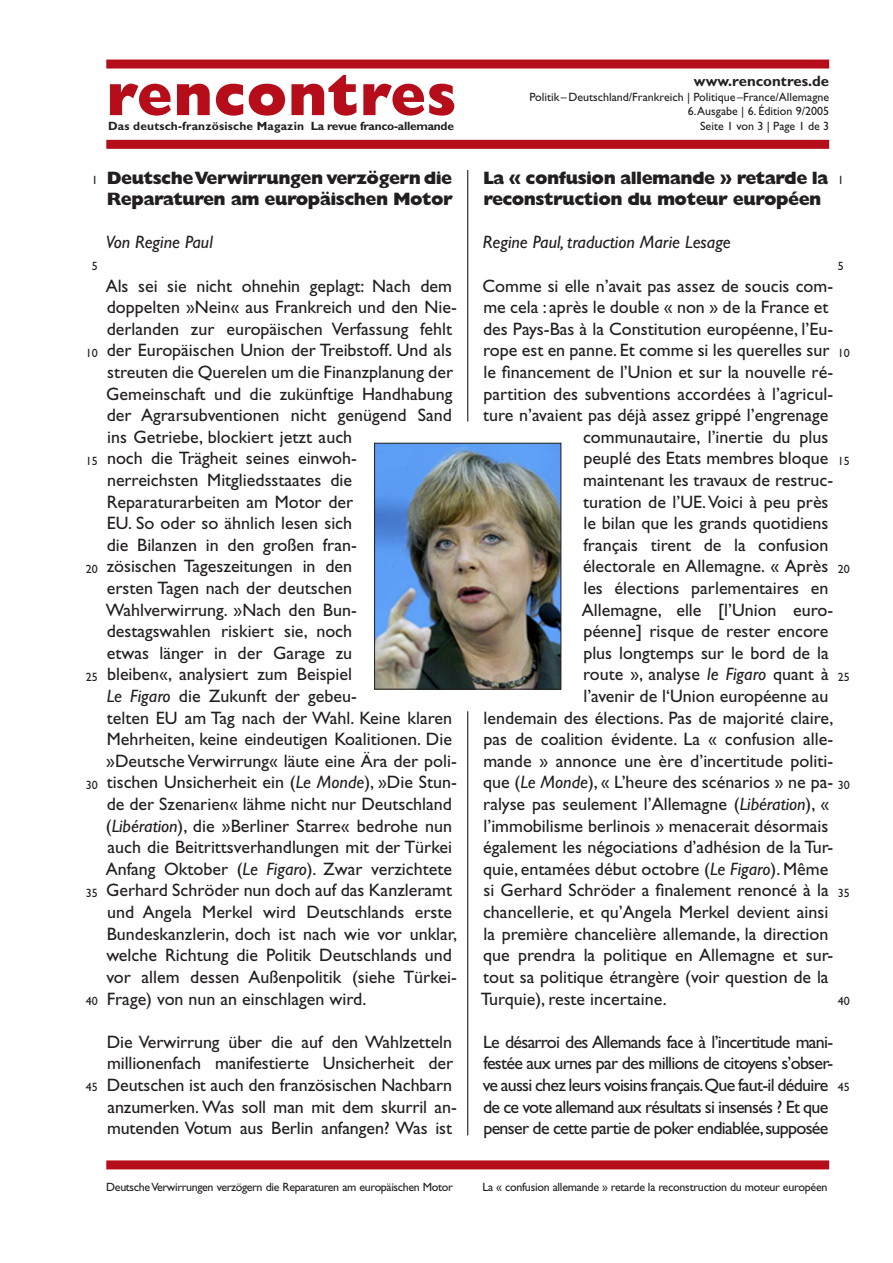
<style>
.page{position:relative;width:893px;height:1263px;background:#fff}
.page>*{position:absolute;margin:0;border:0;box-sizing:border-box;transform-origin:0 0}
.t1{font:800 58.5px "Gill Sans";letter-spacing:.01em;color:#b50e1a}
.t2{font:18px/21.6px "Gill Sans";color:#231f20}
.t3{font:18px/21.6px "Gill Sans";letter-spacing:-.04em;color:#231f20}
.t4{font:800 18px/21.6px "Gill Sans";letter-spacing:-.03em;color:#231f20}
.t5{font:italic 18px "Gill Sans";color:#231f20}
.t6{font:700 15px "Gill Sans";color:#231f20}
.t7{font:12px "Gill Sans";letter-spacing:-.02em;color:#231f20}
.t8{font:12px/14.4px "Gill Sans";color:#231f20;text-align:right}
.t9{font:700 12px "Gill Sans";letter-spacing:.015em;color:#231f20}
.s1{font-style:italic}
</style>
<div class="page">
<div style="left:106px;top:60px;width:723px;height:9px;background:#b50e1a"></div>
<div style="left:106px;top:140px;width:723px;height:9px;background:#b50e1a"></div>
<div style="left:106px;top:1160px;width:723px;height:9px;background:#b50e1a"></div>
<hr style="left:467px;top:711px;width:1px;height:424px;background:#231f20">
<hr style="left:467px;top:170px;width:1px;height:251px;background:#231f20">
<img style="left:376px;top:445px;width:183px;height:242px">
<div style="left:374px;top:443px;width:187px;height:246px;border:1px solid #231f20"></div>
<h1 class="t1" style="left:106px;top:61px;width:351px">rencontres</h1>
<p class="t9" style="left:108px;top:119px;width:347px">Das deutsch-französische Magazin La revue franco-allemande</p>
<p class="t6" style="left:694px;top:73px;width:137px">www.rencontres.de</p>
<p class="t8" style="left:529px;top:90px;width:301px">Politik – Deutschland/Frankreich | Politique –France/Allemagne</p>
<p class="t8" style="left:688px;top:104px;width:143px">6. Ausgabe | 6. Édition 9/2005<br>Seite 1 von 3 | Page 1 de 3</p>
<p class="t4" style="left:107px;top:167px;width:348px">Deutsche Verwirrungen verzögern die<br>Reparaturen am europäischen Motor</p>
<p class="t5" style="left:106px;top:232px;width:108px">Von Regine Paul</p>
<p class="t2" style="left:106px;top:275px;width:353px">Als sei sie nicht ohnehin geplagt: Nach dem doppelten »Nein« aus Frankreich und den Nie&shy;derlanden zur europäischen Verfassung fehlt der Europäischen Union der Treibstoff. Und als streuten die Querelen um die Finanzplanung der Gemeinschaft und die zukünftige Handhabung der Agrarsubventionen nicht genügend Sand ins Getriebe, blockiert jetzt auch<br>noch die Trägheit seines einwoh-<br>nerreichsten Mitgliedsstaates die Reparaturarbeiten am Motor der<br>EU. So oder so ähnlich lesen sich<br>die Bilanzen in den großen fran-<br>zösischen Tageszeitungen in den<br>ersten Tagen nach der deutschen Wahlverwirrung. »Nach den Bun&shy;destagswahlen riskiert sie, noch<br>etwas länger in der Garage zu<br>bleiben«, analysiert zum Beispiel<br><span class="s1">Le Figaro</span> die Zukunft der gebeu-<br>telten EU am Tag nach der Wahl. Keine klaren Mehrheiten, keine eindeutigen Koalitionen. Die »Deutsche Verwirrung« läute eine Ära der poli&shy;tischen Unsicherheit ein (<span class="s1">Le Monde</span>), »Die Stun&shy;de der Szenarien« lähme nicht nur Deutschland (<span class="s1">Libération</span>), die »Berliner Starre« bedrohe nun auch die Beitrittsverhandlungen mit der Türkei Anfang Oktober (<span class="s1">Le Figaro</span>). Zwar verzichtete Gerhard Schröder nun doch auf das Kanzleramt und Angela Merkel wird Deutschlands erste Bundeskanzlerin, doch ist nach wie vor unklar, welche Richtung die Politik Deutschlands und vor allem dessen Außenpolitik (siehe Türkei-Frage) von nun an einschlagen wird.</p>
<p class="t2" style="left:107px;top:1031px;width:352px">Die Verwirrung über die auf den Wahlzetteln millionenfach manifestierte Unsicherheit der Deutschen ist auch den französischen Nachbarn anzumerken. Was soll man mit dem skurril an&shy;mutenden Votum aus Berlin anfangen? Was ist</p>
<p class="t4" style="left:483px;top:167px;width:347px">La « confusion allemande » retarde la reconstruction du moteur européen</p>
<p class="t5" style="left:483px;top:232px;width:249px">Regine Paul, traduction Marie Lesage</p>
<p class="t2" style="left:483px;top:275px;width:352px">Comme si elle n’avait pas assez de soucis com-</p>
<p class="t2" style="left:483px;top:296px;width:347px">me cela : après le double « non » de la France et</p>
<p class="t2" style="left:483px;top:318px;width:352px">des Pays-Bas à la Constitution européenne, l’Eu-</p>
<p class="t2" style="left:483px;top:339px;width:348px">rope est en panne. Et comme si les querelles sur</p>
<p class="t2" style="left:483px;top:361px;width:351px">le financement de l’Union et sur la nouvelle ré-</p>
<p class="t2" style="left:483px;top:383px;width:351px">partition des subventions accordées à l’agricul-</p>
<p class="t2" style="left:483px;top:404px;width:347px">ture n’avaient pas déjà assez grippé l’engrenage</p>
<p class="t2" style="left:583px;top:426px;width:247px">communautaire, l’inertie du plus</p>
<p class="t2" style="left:583px;top:447px;width:247px">peuplé des Etats membres bloque</p>
<p class="t2" style="left:583px;top:469px;width:251px">maintenant les travaux de restruc-</p>
<p class="t2" style="left:583px;top:491px;width:247px">turation de l’UE. Voici à peu près</p>
<p class="t2" style="left:583px;top:512px;width:247px">le bilan que les grands quotidiens</p>
<p class="t2" style="left:583px;top:534px;width:247px">français tirent de la confusion</p>
<p class="t2" style="left:583px;top:555px;width:247px">électorale en Allemagne. « Après</p>
<p class="t2" style="left:583px;top:577px;width:247px">les élections parlementaires en</p>
<p class="t2" style="left:582px;top:599px;width:253px">Allemagne, elle [l’Union euro-</p>
<p class="t2" style="left:583px;top:620px;width:246px">péenne] risque de rester encore</p>
<p class="t2" style="left:583px;top:642px;width:247px">plus longtemps sur le bord de la</p>
<p class="t2" style="left:583px;top:663px;width:247px">route », analyse <span class="s1">le Figaro</span> quant à</p>
<p class="t2" style="left:583px;top:685px;width:247px">l’avenir de l‘Union européenne au</p>
<p class="t2" style="left:483px;top:707px;width:352px">lendemain des élections. Pas de majorité claire,</p>
<p class="t2" style="left:483px;top:728px;width:351px">pas de coalition évidente. La « confusion alle-</p>
<p class="t2" style="left:483px;top:750px;width:351px">mande » annonce une ère d’incertitude politi-</p>
<p class="t2" style="left:483px;top:771px;width:351px">que (<span class="s1">Le Monde</span>), « L’heure des scénarios » ne pa-</p>
<p class="t2" style="left:483px;top:793px;width:347px">ralyse pas seulement l’Allemagne (<span class="s1">Libération</span>), «</p>
<p class="t2" style="left:483px;top:815px;width:347px">l’immobilisme berlinois » menacerait désormais</p>
<p class="t2" style="left:483px;top:836px;width:352px">également les négociations d’adhésion de la Tur-</p>
<p class="t2" style="left:483px;top:858px;width:347px">quie, entamées début octobre (<span class="s1">Le Figaro</span>). Même</p>
<p class="t2" style="left:483px;top:879px;width:347px">si Gerhard Schröder a finalement renoncé à la</p>
<p class="t2" style="left:483px;top:901px;width:347px">chancellerie, et qu’Angela Merkel devient ainsi</p>
<p class="t2" style="left:483px;top:923px;width:346px">la première chancelière allemande, la direction</p>
<p class="t2" style="left:483px;top:944px;width:351px">que prendra la politique en Allemagne et sur-</p>
<p class="t2" style="left:483px;top:966px;width:347px">tout sa politique étrangère (voir question de la</p>
<p class="t2" style="left:481px;top:987px;width:187px">Turquie), reste incertaine.</p>
<p class="t3" style="left:483px;top:1031px;width:352px">Le désarroi des Allemands face à l’incertitude mani&shy;festée aux urnes par des millions de citoyens s’obser&shy;ve aussi chez leurs voisins français.Que faut-il déduire de ce vote allemand aux résultats si insensés ? Et que penser de cette partie de poker endiablée, supposée</p>
<p class="t7" style="left:92px;top:173px;width:8px">1</p>
<p class="t7" style="left:838px;top:173px;width:7px">1</p>
<p class="t7" style="left:92px;top:259px;width:8px">5</p>
<p class="t7" style="left:838px;top:259px;width:7px">5</p>
<p class="t7" style="left:86px;top:346px;width:14px">10</p>
<p class="t7" style="left:838px;top:346px;width:13px">10</p>
<p class="t7" style="left:86px;top:454px;width:14px">15</p>
<p class="t7" style="left:838px;top:454px;width:13px">15</p>
<p class="t7" style="left:86px;top:562px;width:14px">20</p>
<p class="t7" style="left:838px;top:562px;width:13px">20</p>
<p class="t7" style="left:86px;top:670px;width:14px">25</p>
<p class="t7" style="left:838px;top:670px;width:13px">25</p>
<p class="t7" style="left:86px;top:778px;width:14px">30</p>
<p class="t7" style="left:838px;top:778px;width:13px">30</p>
<p class="t7" style="left:86px;top:886px;width:14px">35</p>
<p class="t7" style="left:838px;top:886px;width:13px">35</p>
<p class="t7" style="left:86px;top:994px;width:14px">40</p>
<p class="t7" style="left:838px;top:994px;width:13px">40</p>
<p class="t7" style="left:86px;top:1080px;width:14px">45</p>
<p class="t7" style="left:838px;top:1080px;width:13px">45</p>
<p class="t7" style="left:106px;top:1180px;width:348px">Deutsche Verwirrungen verzögern die Reparaturen am europäischen Motor</p>
<p class="t7" style="left:483px;top:1180px;width:346px">La « confusion allemande » retarde la reconstruction du moteur européen</p>
</div>
